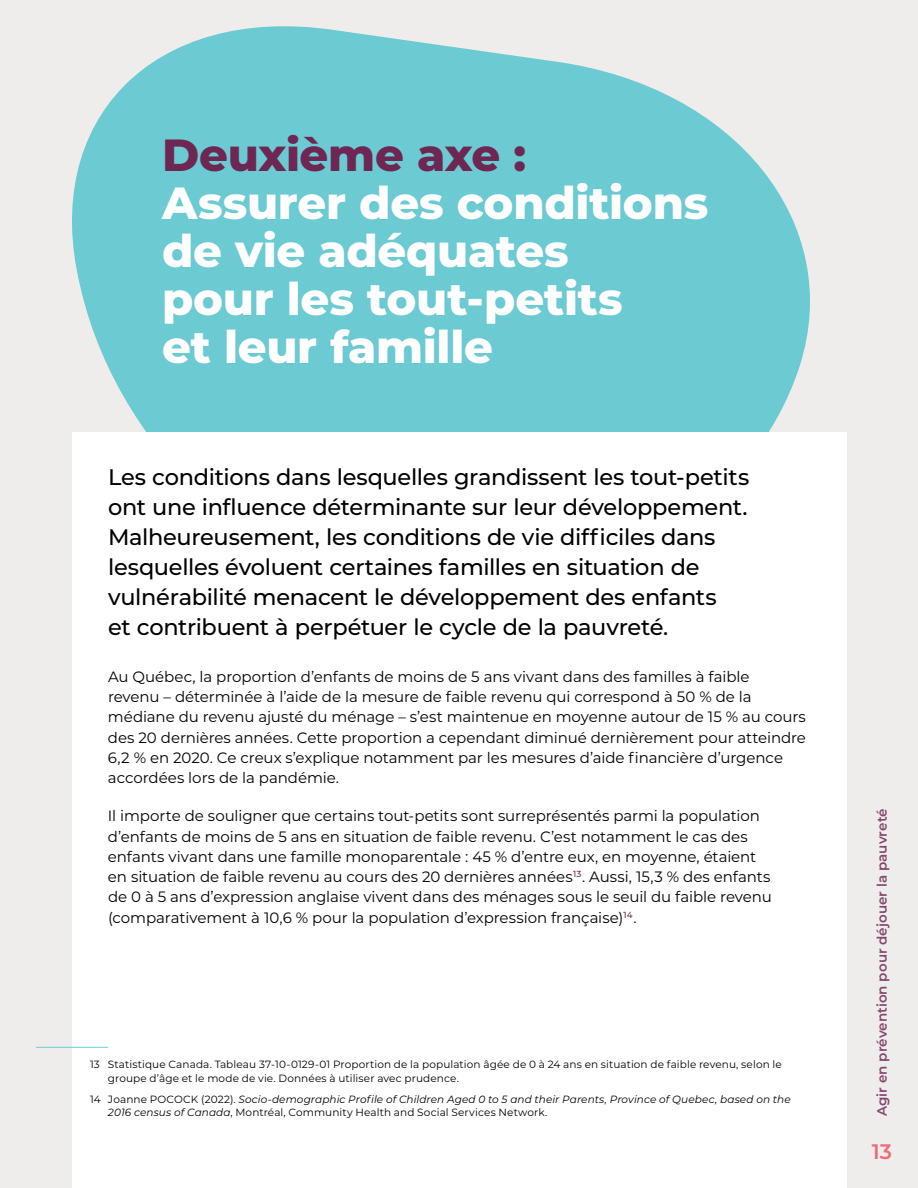
<style>
.page{position:relative;width:918px;height:1188px;background:#eeedec}
.page>*{position:absolute;margin:0;border:0;box-sizing:border-box;transform-origin:0 0}
.t1{font:800 45px/48px "Montserrat";letter-spacing:-.005em;color:#fff}
.t2{font:800 45px "Montserrat";letter-spacing:-.005em;color:#6e2753}
.t3{font:500 22.5px/30px "Montserrat";letter-spacing:-.01em;color:#000}
.t4{font:600 21px "Montserrat";color:#f16a76}
.t5{font:15px/20.2px "Montserrat";letter-spacing:-.005em;color:#000}
.t6{font:600 13.5px "Montserrat";letter-spacing:.005em;color:#84476d}
.t7{font:italic 10.5px/13.5px "Montserrat";letter-spacing:.01em;color:#000}
.t8{font:10.5px/13.5px "Montserrat";letter-spacing:.01em;color:#000}
.s1{font-style:normal}
</style>
<div class="page">
<svg style="left:72px;top:26px;width:738px;height:406px;background:#7dcfd5"></svg>
<div style="left:72px;top:432px;width:774px;height:756px;background:#fff"></div>
<hr style="left:36px;top:1047px;width:72px;height:1px;background:#6bcad2">
<h1 class="t2" style="left:162px;top:122px;width:366px">Deuxième axe :</h1>
<h1 class="t1" style="left:162px;top:177px;width:548px">Assurer des conditions de vie adéquates<br>pour les tout-petits<br>et leur famille</h1>
<p class="t3" style="left:108px;top:461px;width:643px">Les conditions dans lesquelles grandissent les tout-petits ont une influence déterminante sur leur développement.<br>Malheureusement, les conditions de vie difficiles dans lesquelles évoluent certaines familles en situation de vulnérabilité menacent le développement des enfants<br>et contribuent à perpétuer le cycle de la pauvreté.</p>
<p class="t5" style="left:108px;top:666px;width:700px">Au Québec, la proportion d’enfants de moins de 5 ans vivant dans des familles à faible<br>revenu – déterminée à l’aide de la mesure de faible revenu qui correspond à 50 % de la médiane du revenu ajusté du ménage – s’est maintenue en moyenne autour de 15 % au cours des 20 dernières années. Cette proportion a cependant diminué dernièrement pour atteindre 6,2 % en 2020. Ce creux s’explique notamment par les mesures d’aide financière d’urgence accordées lors de la pandémie.</p>
<p class="t5" style="left:108px;top:805px;width:666px">Il importe de souligner que certains tout-petits sont surreprésentés parmi la population d’enfants de moins de 5 ans en situation de faible revenu. C’est notamment le cas des enfants vivant dans une famille monoparentale : 45 % d’entre eux, en moyenne, étaient en situation de faible revenu au cours des 20 dernières années<sup>13</sup>. Aussi, 15,3 % des enfants de 0 à 5 ans d’expression anglaise vivent dans des ménages sous le seuil du faible revenu (comparativement à 10,6 % pour la population d’expression française)<sup>14</sup>.</p>
<p class="t8" style="left:108px;top:1057px;width:675px;text-indent:-18px">13 Statistique Canada. Tableau 37-10-0129-01 Proportion de la population âgée de 0 à 24 ans en situation de faible revenu, selon le groupe d’âge et le mode de vie. Données à utiliser avec prudence.</p>
<p class="t7" style="left:108px;top:1092px;width:684px;text-indent:-18px"><span class="s1">14 Joanne POCOCK (2022).</span> Socio-demographic Profile of Children Aged 0 to 5 and their Parents, Province of Quebec, based on the<br>2016 census of Canada<span class="s1">, Montréal, Community Health and Social Services Network.</span></p>
<p class="t6" style="left:872px;top:1116px;width:309px;rotate:-90deg">Agir en prévention pour déjouer la pauvreté</p>
<h3 class="t4" style="left:872px;top:1137px;width:22px">13</h3>
</div>
